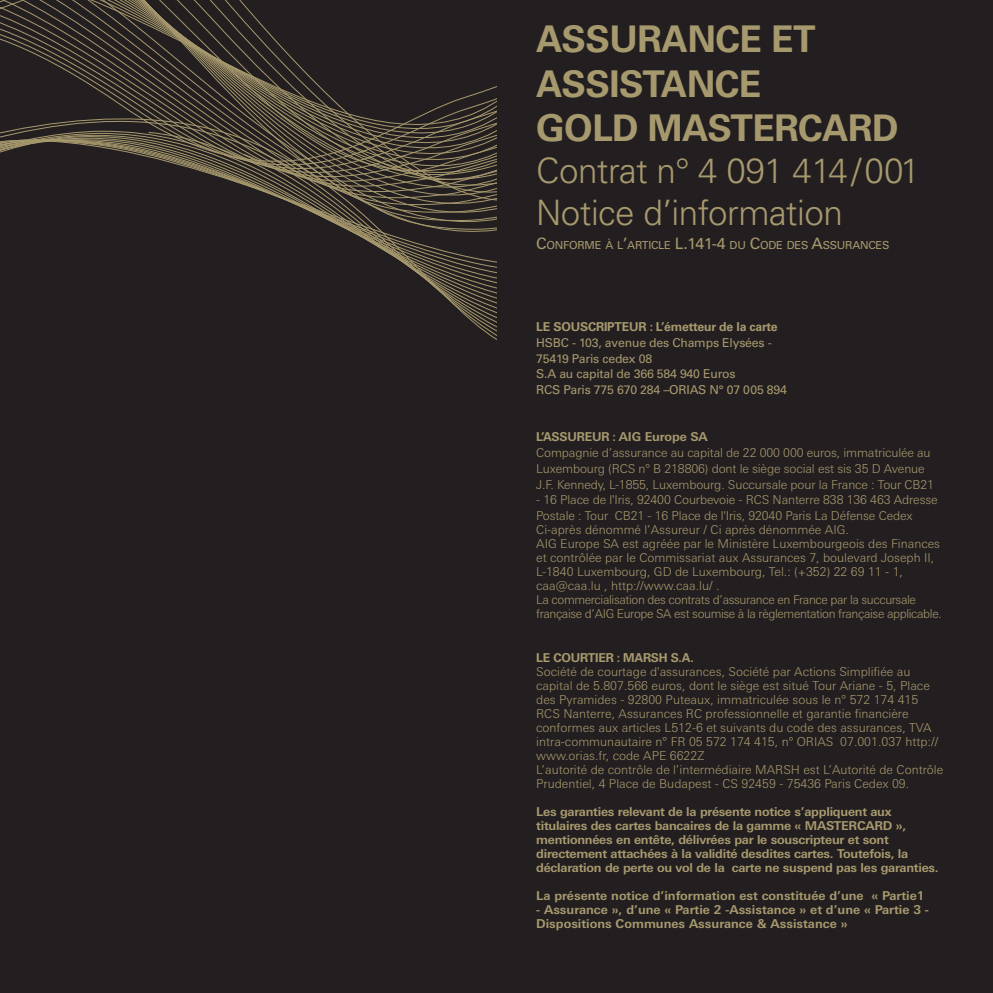
<style>
.page{position:relative;width:993px;height:993px;background:#fff}
.page>*{position:absolute;margin:0;border:0;box-sizing:border-box;transform-origin:0 0}
.t1{font:700 36.75px/44.1px "Univers";letter-spacing:-.015em;color:#a7996e}
.t2{font:300 35px/42px "Univers";letter-spacing:-.015em;color:#a7996e}
.t3{font:300 12.25px/14px "Univers Nextfor HSBC";color:#a7996e}
.t4{font:700 12.25px/14px "Univers Nextfor HSBC";letter-spacing:-.02em;color:#a7996e}
.t5{font:700 12.25px/14px "Univers Nextfor HSBC";color:#a7996e}
.t6{font:12.25px/15.8px "Univers";letter-spacing:-.015em;color:#a7996e}
.t7{font:700 12.25px "Univers";letter-spacing:-.015em;color:#a7996e}
.t8{font:11.03px "Univers";letter-spacing:-.02em;color:#a7996e}
.s1{font-size:15.75px}
.s2{font-family:"Univers Nextfor HSBC"}
</style>
<div class="page">
<div style="left:496px;top:0;width:496px;height:992px;background:#231f20"></div>
<div style="left:0;top:0;width:496px;height:992px;background:#231f20"></div>
<svg style="left:0;top:89px;width:496px;height:251px"></svg>
<svg style="left:0;top:0;width:496px;height:89px"></svg>
<h1 class="t1" style="left:536px;top:18px;width:364px">ASSURANCE ET<br>ASSISTANCE<br>GOLD MASTERCARD</h1>
<h2 class="t2" style="left:536px;top:149px;width:385px">Contrat n° 4 091 414/001<br>Notice d’information</h2>
<p class="t8" style="left:536px;top:239px;width:354px"><span class="s1">C</span>ONFORME À L<span class="s1">’</span>ARTICLE <span class="s1">L.141-4</span> DU <span class="s1">C</span>ODE DES <span class="s1">A</span>SSURANCES</p>
<p class="t7" style="left:536px;top:319px;width:243px">LE SOUSCRIPTEUR : L’émetteur de la carte</p>
<p class="t6" style="left:536px;top:334px;width:252px">HSBC - 103, avenue des Champs Elysées -<br>75419 Paris cedex 08<br>S.A au capital de 366 584 940 Euros<br>RCS Paris 775 670 284 –ORIAS N° 07 005 894</p>
<p class="t7" style="left:536px;top:430px;width:173px">L’ASSUREUR : <span class="s2">AIG Europe SA</span></p>
<p class="t3" style="left:536px;top:444px;width:399px;line-height:15.8px">Compagnie d’assurance au capital de 22 000 000 euros, immatriculée au<br>Luxembourg (RCS n° B 218806) dont le siège social est sis 35 D Avenue<br>J.F. Kennedy, L-1855, Luxembourg. Succursale pour la France : Tour CB21</p>
<p class="t3" style="left:536px;top:491px;width:403px;line-height:15.8px">- 16 Place de l'Iris, 92400 Courbevoie - RCS Nanterre 838 136 463 Adresse<br>Postale : Tour CB21 - 16 Place de l'Iris, 92040 Paris La Défense Cedex</p>
<p class="t3" style="left:536px;top:522px;width:407px">Ci-après dénommé l’Assureur / Ci après dénommée AIG.<br>AIG Europe SA est agréée par le Ministère Luxembourgeois des Finances et contrôlée par le Commissariat aux Assurances 7, boulevard Joseph II, L-1840 Luxembourg, GD de Luxembourg, Tel.: (+352) 22 69 11 - 1, caa@caa.lu , http://www.caa.lu/ .<br>La commercialisation des contrats d’assurance en France par la succursale française d’AIG Europe SA est soumise à la règlementation française applicable.</p>
<p class="t7" style="left:536px;top:650px;width:159px">LE COURTIER : MARSH S.A.</p>
<p class="t3" style="left:536px;top:663px;width:408px">Société de courtage d'assurances, Société par Actions Simplifiée au capital de 5.807.566 euros, dont le siège est situé Tour Ariane - 5, Place des Pyramides - 92800 Puteaux, immatriculée sous le n° 572 174 415<br>RCS Nanterre, Assurances RC professionnelle et garantie financière conformes aux articles L512-6 et suivants du code des assurances, TVA intra-communautaire n° FR 05 572 174 415, n° ORIAS 07.001.037 http:// www.orias.fr, code APE 6622Z<br>L’autorité de contrôle de l’intermédiaire MARSH est L’Autorité de Contrôle Prudentiel, 4 Place de Budapest - CS 92459 - 75436 Paris Cedex 09.</p>
<p class="t4" style="left:536px;top:803px;width:404px">Les garanties relevant de la présente notice s’appliquent aux titulaires des cartes bancaires de la gamme « MASTERCARD », mentionnées en entête, délivrées par le souscripteur et sont directement attachées à la validité desdites cartes. Toutefois, la déclaration de perte ou vol de la carte ne suspend pas les garanties.</p>
<p class="t5" style="left:536px;top:887px;width:390px">La présente notice d’information est constituée d’une « Partie1</p>
<p class="t5" style="left:536px;top:901px;width:394px">- Assurance », d’une « Partie 2 -Assistance » et d’une « Partie 3 -<br>Dispositions Communes Assurance &amp; Assistance »</p>
</div>
